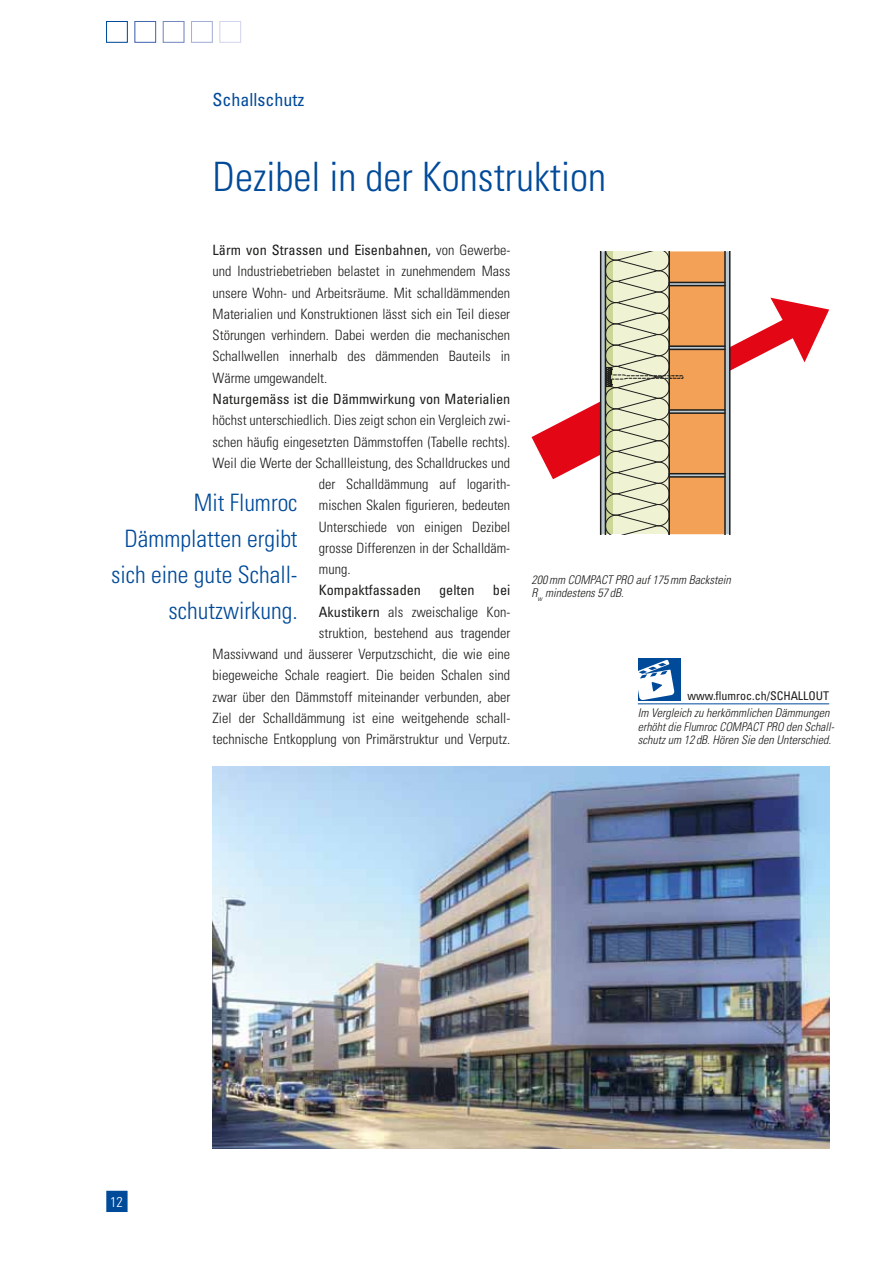
<style>
.page{position:relative;width:893px;height:1263px;background:#fff}
.page>*{position:absolute;margin:0;border:0;box-sizing:border-box;transform-origin:0 0}
.t1{font:300 condensed 40.5px "Univers";color:#004a9a}
.t2{font:300 condensed 24px/36px "Univers";color:#004a9a;text-align:right}
.t3{font:condensed 18px "Univers";color:#004a9a}
.t4{font:300 condensed 14.25px/21.3px "Univers";color:#1d1d1b;text-align:justify}
.t5{font:condensed 14.25px "Univers";color:#1d1d1b}
.t6{font:300 condensed 14.25px "Univers";color:#fff}
.t7{font:italic 300 condensed 12px/13.5px "Univers";color:#1d1d1b}
.t8{font:condensed 12px "Univers";color:#1d1d1b}
.s1{font-weight:400}
</style>
<div class="page">
<div style="left:107px;top:1191px;width:20px;height:20px;background:#004a9a"></div>
<div style="left:106px;top:1191px;width:22px;height:21px;border:2px solid #004a9a"></div>
<div style="left:220px;top:21px;width:21px;height:22px;border:1px solid #d2d6ed"></div>
<div style="left:191px;top:21px;width:22px;height:22px;border:1px solid #a4aed8"></div>
<div style="left:163px;top:21px;width:21px;height:22px;border:1px solid #7588c2"></div>
<div style="left:135px;top:21px;width:21px;height:22px;border:1px solid #4366ad"></div>
<div style="left:106px;top:21px;width:22px;height:22px;border:1px solid #004a9a"></div>
<img style="left:213px;top:766px;width:616px;height:382px">
<svg style="left:531px;top:298px;width:298px;height:181px"></svg>
<hr style="left:600px;top:251px;width:1px;height:283px;background:#1d1d1b">
<svg style="left:601px;top:251px;width:129px;height:283px;background:#d4b78b"></svg>
<hr style="left:638px;top:704px;width:191px;height:1px;background:#004a9a">
<div style="left:638px;top:658px;width:42px;height:42px;background:#004a9a"></div>
<svg style="left:638px;top:660px;width:36px;height:40px"></svg>
<p class="t3" style="left:213px;top:93px;width:93px">Schallschutz</p>
<h1 class="t1" style="left:213px;top:162px;width:395px">Dezibel in der Konstruktion</h1>
<p class="t4" style="left:213px;top:241px;width:299px"><span class="s1">Lärm von Strassen und Eisenbahnen,</span> von Gewerbe&shy;und Industriebetrieben belastet in zunehmendem Mass unsere Wohn- und Arbeitsräume. Mit schalldämmenden Materialien und Konstruktionen lässt sich ein Teil dieser Störungen verhindern. Dabei werden die mechanischen Schallwellen innerhalb des dämmenden Bauteils in Wärme umgewandelt.</p>
<p class="t5" style="left:213px;top:394px;width:299px">Naturgemäss ist die Dämmwirkung von Materialien</p>
<p class="t4" style="left:213px;top:411px;width:299px">höchst unterschiedlich. Dies zeigt schon ein Vergleich zwi-</p>
<p class="t4" style="left:213px;top:432px;width:299px">schen häufig eingesetzten Dämmstoffen (Tabelle rechts).</p>
<p class="t4" style="left:213px;top:453px;width:299px">Weil die Werte der Schallleistung, des Schalldruckes und</p>
<p class="t4" style="left:319px;top:475px;width:193px">der Schalldämmung auf logarith-</p>
<p class="t4" style="left:319px;top:496px;width:193px">mischen Skalen figurieren, bedeuten</p>
<p class="t4" style="left:319px;top:517px;width:193px">Unterschiede von einigen Dezibel</p>
<p class="t4" style="left:319px;top:539px;width:193px">grosse Differenzen in der Schalldäm-</p>
<p class="t4" style="left:319px;top:560px;width:33px">mung.</p>
<p class="t5" style="left:319px;top:585px;width:104px">Kompaktfassaden</p>
<p class="t5" style="left:439px;top:585px;width:37px">gelten</p>
<h2 class="t2" style="left:111px;top:487px;width:188px">Mit Flumroc<br>Dämmplatten ergibt sich eine gute Schall&shy;schutz wirkung.</h2>
<p class="t4" style="left:213px;top:581px;width:299px;text-align:right"><span class="s1">bei<br>Akustikern</span> als zweischalige Kon-<br>struktion, bestehend aus tragender<br>Massivwand und äusserer Verputzschicht, die wie eine biegeweiche Schale reagiert. Die beiden Schalen sind zwar über den Dämmstoff miteinander verbunden, aber Ziel der Schalldämmung ist eine weitgehende schall&shy;technische Entkopplung von Primärstruktur und Verputz.</p>
<p class="t7" style="left:531px;top:574px;width:201px">200 mm COMPACT PRO auf 175 mm Backstein<br>R<sub>w</sub> mindestens 57 dB.</p>
<p class="t8" style="left:687px;top:692px;width:143px">www.flumroc.ch/SCHALLOUT</p>
<p class="t7" style="left:638px;top:707px;width:198px">Im Vergleich zu herkömmlichen Dämmungen erhöht die Flumroc COMPACT PRO den Schall&shy;schutz um 12 dB. Hören Sie den Unterschied.</p>
<p class="t6" style="left:110px;top:1197px;width:14px">12</p>
</div>
